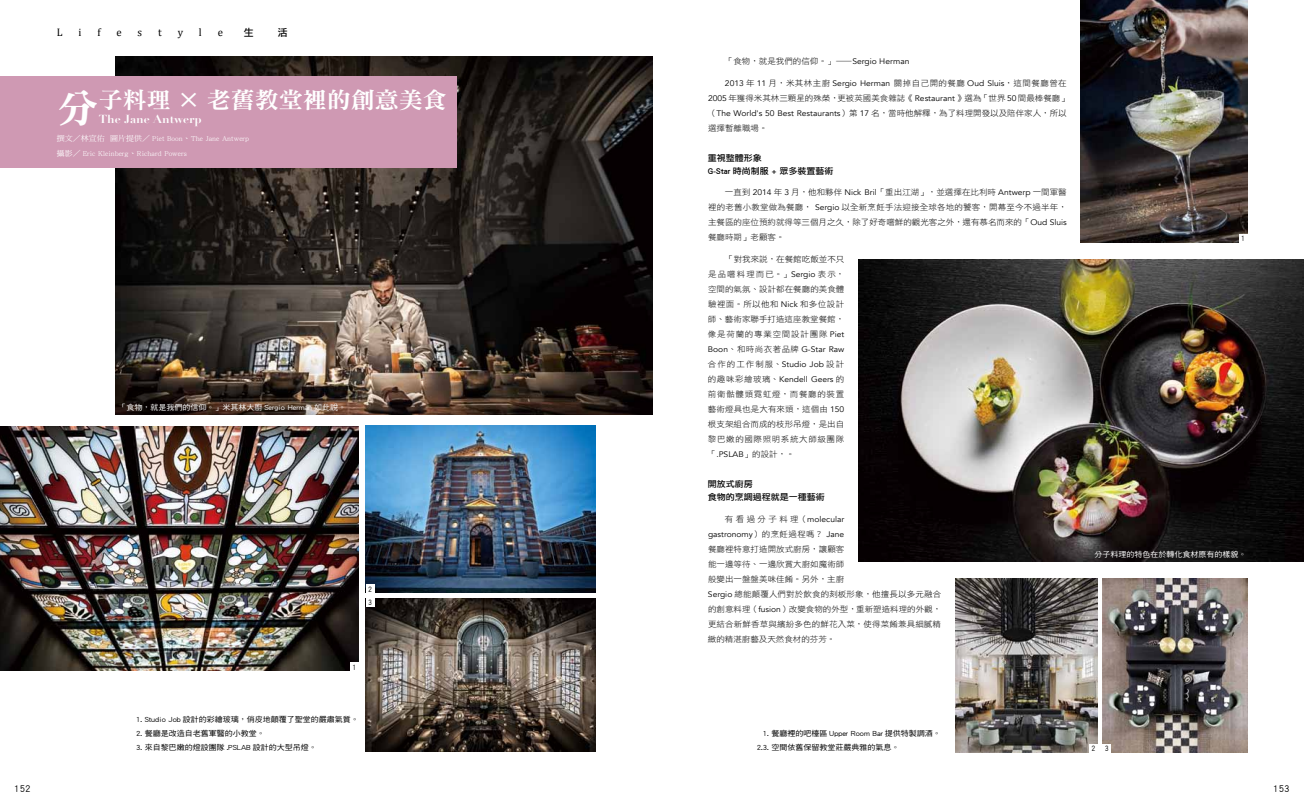
<style>
.page{position:relative;width:1304px;height:808px;background:#fff}
.page>*{position:absolute;margin:0;border:0;box-sizing:border-box;transform-origin:0 0}
.t1{font:22.8px "DF Ming Std W9";color:#fff;scale:1.05 1}
.t2{font:700 11.4px "Didot";color:#fff;scale:1.05 1}
.t3{font:11px "Cambria";color:#000}
.t4{font:10px "DF Hei Std W5";color:#000}
.t5{font:10px "DF Li Hei Std W5";color:#000}
.t6{font:8.6px/13px "DF Li Hei Std W5";color:#000;scale:1.05 1}
.t7{font:8.1px/15px "DF Hei Std W3";letter-spacing:.005em;color:#000;text-align:justify;scale:1.05 1}
.t8{font:8.1px/15px "Avenir";color:#000;text-align:right;scale:1.05 1}
.t9{font:8.1px "DF Hei Std W3";letter-spacing:.115em;color:#000;scale:1.05 1}
.t10{font:8px/13.7px "DF Hei Std W5";color:#000;scale:.9 1}
.t11{font:7.6px/13.8px "DF Hei Std W5";color:#000;scale:1.05 1}
.t12{font:7.6px/14.8px "DF Ming Std W5";color:#fff;scale:1.05 1}
.t13{font:7.6px "DF Hei Std W5";color:#fff;scale:1.05 1}
.s1{font-size:39.9px}
.s2{font-family:"Avenir"}
.s3{font-family:"DF Hei Std W3"}
</style>
<div class="page">
<img style="left:116px;top:57px;width:537px;height:358px">
<img style="left:366px;top:425px;width:229px;height:168px">
<img style="left:366px;top:598px;width:229px;height:153px">
<img style="left:0;top:426px;width:358px;height:244px">
<img style="left:858px;top:259px;width:446px;height:303px">
<img style="left:1081px;top:0;width:166px;height:242px">
<img style="left:955px;top:578px;width:143px;height:174px">
<img style="left:1102px;top:578px;width:145px;height:174px">
<div style="left:0;top:77px;width:456px;height:91px;background:#cf99b3"></div>
<div style="left:350px;top:663px;width:9px;height:8px;background:#fff"></div>
<div style="left:1239px;top:234px;width:8px;height:8px;background:#fff"></div>
<div style="left:366px;top:585px;width:8px;height:8px;background:#fff"></div>
<div style="left:366px;top:598px;width:9px;height:9px;background:#fff"></div>
<div style="left:1089px;top:744px;width:9px;height:8px;background:#fff"></div>
<div style="left:1102px;top:744px;width:9px;height:8px;background:#fff"></div>
<h3 class="t3" style="left:57px;top:25px;width:7px">L</h3>
<h3 class="t3" style="left:78px;top:25px;width:4px">i</h3>
<h3 class="t3" style="left:97px;top:25px;width:5px">f</h3>
<h3 class="t3" style="left:116px;top:25px;width:7px">e</h3>
<h3 class="t3" style="left:138px;top:25px;width:6px">s</h3>
<h3 class="t3" style="left:158px;top:25px;width:5px">t</h3>
<h3 class="t3" style="left:178px;top:25px;width:7px">y</h3>
<h3 class="t3" style="left:199px;top:25px;width:4px">l</h3>
<h3 class="t3" style="left:218px;top:25px;width:7px">e</h3>
<p class="t5" style="left:244px;top:27px;width:11px">生</p>
<p class="t5" style="left:278px;top:27px;width:11px">活</p>
<h1 class="t1" style="left:57px;top:87px;width:373px"><span class="s1">分</span>子料理 × 老舊教堂裡的創意美食</h1>
<h2 class="t2" style="left:99px;top:112px;width:100px">The Jane Antwerp</h2>
<p class="t12" style="left:57px;top:131px;width:185px">撰文／林宣佑 圖片提供／ Piet Boon、The Jane Antwerp攝影／ Eric Kleinberg、Richard Powers</p>
<p class="t13" style="left:118px;top:403px;width:218px">「食物，就是我們的信仰。」米其林大廚 Sergio Herman 如此說。</p>
<p class="t10" style="left:368px;top:582px;width:6px">2<br>3</p>
<p class="t10" style="left:353px;top:660px;width:6px">1</p>
<p class="t11" style="left:136px;top:713px;width:214px">1. Studio Job 設計的彩繪玻璃，俏皮地顛覆了聖堂的嚴肅氣質。</p>
<p class="t11" style="left:136px;top:726px;width:124px">2. 餐廳是改造自老舊軍醫的小教堂。</p>
<p class="t11" style="left:136px;top:740px;width:174px">3. 來自黎巴嫩的燈設團隊 .PSLAB 設計的大型吊燈。</p>
<p class="t7" style="left:725px;top:53px;width:177px">「食物，就是我們的信仰。」—<span class="s2">Sergio Herman</span></p>
<p class="t8" style="left:725px;top:76px;width:327px">2013 <span class="s3">年</span> 11 <span class="s3">月，米其林主廚</span> Sergio Herman <span class="s3">關掉自己開的餐廳</span> Oud Sluis<span class="s3">，這間餐廳曾在</span></p>
<p class="t7" style="left:708px;top:90px;width:345px"><span class="s2">2005</span> 年獲得米其林三顆星的殊榮，更被英國美食雜誌《 <span class="s2">Restaurant</span> 》選為「世界 <span class="s2">50</span> 間最棒餐廳」</p>
<p class="t8" style="left:708px;top:106px;width:343px"><span class="s3">（</span>The World's 50 Best Restaurants<span class="s3">）第</span> 17 <span class="s3">名，當時他解釋，為了料理開發以及陪伴家人，所以</span></p>
<p class="t7" style="left:708px;top:120px;width:58px">選擇暫離職場。</p>
<p class="t6" style="left:708px;top:151px;width:121px">重視整體形象<br>G-Star 時尚制服 + 眾多裝置藝術</p>
<p class="t7" style="left:708px;top:185px;width:343px;text-indent:17px">一直到 <span class="s2">2014</span> 年 <span class="s2">3</span> 月，他和夥伴 <span class="s2">Nick Bril</span>「重出江湖」，並選擇在比利時 <span class="s2">Antwerp</span> 一間軍醫裡的老舊小教堂做為餐廳， <span class="s2">Sergio</span> 以全新烹飪手法迎接全球各地的饕客，開幕至今不過半年，主餐區的座位預約就得等三個月之久，除了好奇嚐鮮的觀光客之外，還有慕名而來的「<span class="s2">Oud Sluis</span>餐廳時期」老顧客。</p>
<p class="t7" style="left:708px;top:252px;width:132px;text-indent:17px">「對我來說，在餐館吃飯並不只是品嚐料理而已。」<span class="s2">Sergio</span> 表示，空間的氣氛、設計都在餐廳的美食體驗裡面。所以他和 <span class="s2">Nick</span> 和多位設計師、藝術家聯手打造這座教堂餐館，像是荷蘭的專業空間設計團隊 <span class="s2">Piet</span></p>
<p class="t8" style="left:708px;top:342px;width:131px">Boon<span class="s3">、和時尚衣著品牌</span> G-Star Raw</p>
<p class="t9" style="left:708px;top:360px;width:131px">合作的工作制服、<span class="s2">Studio Job</span> 設計</p>
<p class="t8" style="left:708px;top:372px;width:131px"><span class="s3">的趣味彩繪玻璃、</span>Kendell Geers <span class="s3">的</span></p>
<p class="t7" style="left:708px;top:387px;width:131px">前衛骷髏頭霓虹燈，而餐廳的裝置藝術燈具也是大有來頭，這個由 <span class="s2">150</span>根支架組合而成的枝形吊燈，是出自黎巴嫩的國際照明系統大師級團隊「<span class="s2">.PSLAB</span>」的設計，。</p>
<p class="t6" style="left:708px;top:477px;width:113px">開放式廚房<br>食物的烹調過程就是一種藝術</p>
<p class="t8" style="left:708px;top:511px;width:131px"><span class="s3">有看過分子料理（</span>molecular gastronomy<span class="s3">）的烹飪過程嗎？</span> Jane</p>
<p class="t7" style="left:708px;top:541px;width:224px;text-align:left">餐廳裡特意打造開放式廚房，讓顧客<br>能一邊等待、一邊欣賞大廚如魔術師<br>般變出一盤盤美味佳餚。另外，主廚<br><span class="s2">Sergio</span> 總能顛覆人們對於飲食的刻板形象，他擅長以多元融合的創意料理（<span class="s2">fusion</span>）改變食物的外型，重新塑造料理的外觀，更結合新鮮香草與繽紛多色的鮮花入菜，使得菜餚兼具細膩精緻的精湛廚藝及天然食材的芬芳。</p>
<p class="t10" style="left:1241px;top:231px;width:6px">1</p>
<p class="t13" style="left:1095px;top:550px;width:146px">分子料理的特色在於轉化食材原有的樣貌。</p>
<p class="t11" style="left:757px;top:726px;width:177px;text-indent:6px">1. 餐廳裡的吧檯區 Upper Room Bar 提供特製調酒。<br>2.3. 空間依舊保留教堂莊嚴典雅的氣息。</p>
<p class="t10" style="left:1091px;top:741px;width:21px">2 3</p>
<p class="t4" style="left:14px;top:783px;width:18px">152</p>
<p class="t4" style="left:1273px;top:783px;width:18px">153</p>
</div>
